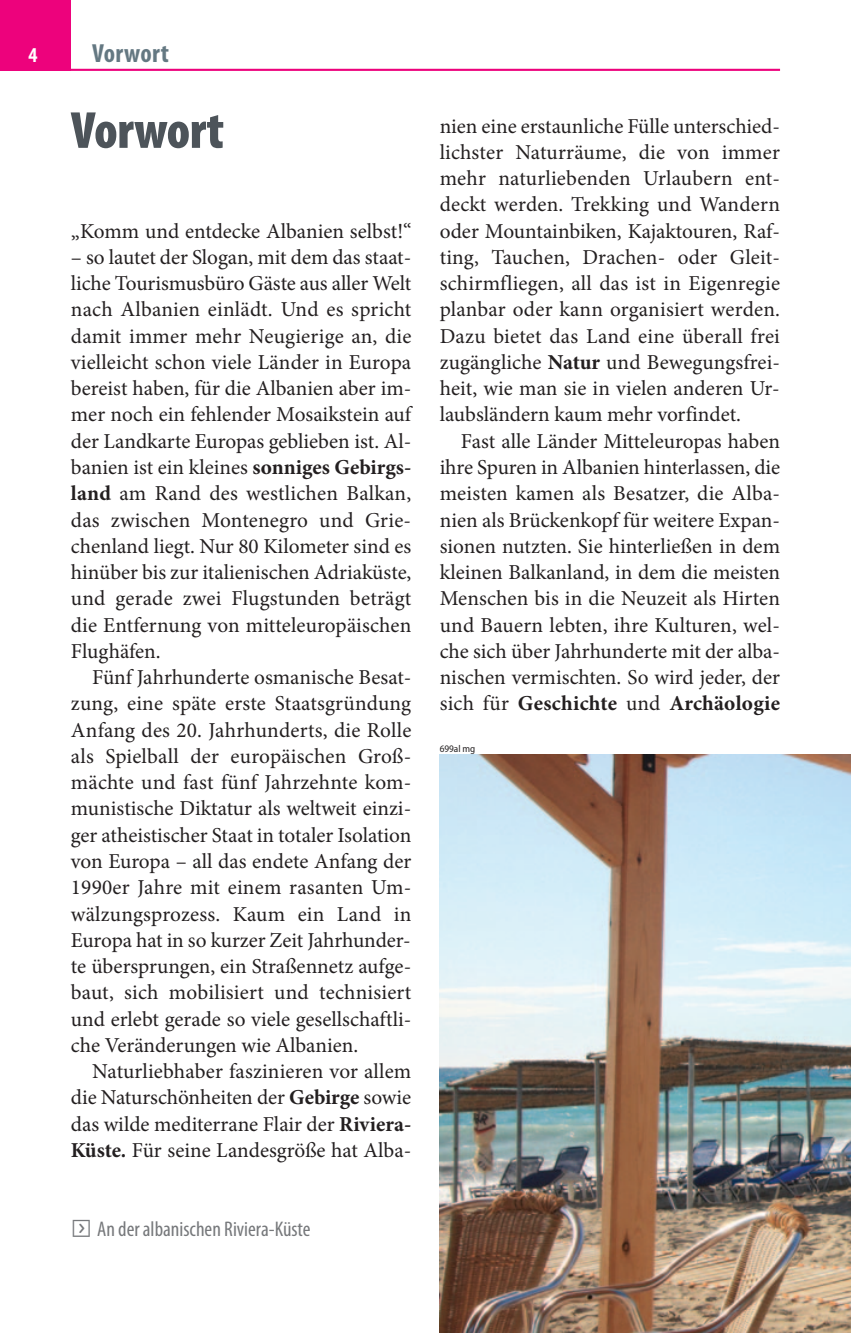
<style>
.page{position:relative;width:851px;height:1333px;background:#fff}
.page>*{position:absolute;margin:0;border:0;box-sizing:border-box;transform-origin:0 0}
.t1{font:900 condensed 52.5px "Myriad Pro";letter-spacing:-.01em;color:#4d545a}
.t2{font:700 condensed 26.25px "Myriad Pro";letter-spacing:.015em;color:#647882}
.t3{font:21.25px/26.2px "Minion Pro";color:#231f20;text-align:justify}
.t4{font:condensed 21.25px "Myriad Pro";color:#76787b}
.t5{font:700 condensed 21.25px "Myriad Pro";color:#fff}
.t6{font:semi-condensed 10px "Myriad Pro";color:#231f20}
.s1{font-weight:700}
.s2{font-family:"Button Bonus Square Positive";font-stretch:normal}
</style>
<div class="page">
<div style="left:0;top:0;width:71px;height:71px;background:#ed027c"></div>
<hr style="left:71px;top:69px;width:709px;height:2px;background:#ed027c">
<img style="left:439px;top:754px;width:411px;height:578px">
<p class="t5" style="left:28px;top:48px;width:11px">4</p>
<p class="t2" style="left:92px;top:44px;width:78px">Vorwort</p>
<h1 class="t1" style="left:71px;top:111px;width:155px">Vorwort</h1>
<p class="t3" style="left:71px;top:220px;width:342px">„Komm und entdecke Albanien selbst!“</p>
<p class="t3" style="left:71px;top:246px;width:342px">– so lautet der Slogan, mit dem das staat&shy;liche Tourismusbüro Gäste aus aller Welt nach Albanien einlädt. Und es spricht damit immer mehr Neugierige an, die vielleicht schon viele Länder in Europa bereist haben, für die Albanien aber im&shy;mer noch ein fehlender Mosaikstein auf der Landkarte Europas geblieben ist. Al&shy;banien ist ein kleines <span class="s1">sonniges Gebirgs&shy;land</span> am Rand des westlichen Balkan, das zwischen Montenegro und Grie&shy;chenland liegt. Nur 80 Kilometer sind es hinüber bis zur italienischen Adriaküste, und gerade zwei Flugstunden beträgt die Entfernung von mitteleuropäischen Flughäfen.</p>
<p class="t3" style="left:71px;top:666px;width:342px;text-indent:21px">Fünf Jahrhunderte osmanische Besat&shy;zung, eine späte erste Staatsgründung Anfang des 20. Jahrhunderts, die Rolle als Spielball der europäischen Groß&shy;mächte und fast fünf Jahrzehnte kom&shy;munistische Diktatur als weltweit einzi&shy;ger atheistischer Staat in totaler Isolation von Europa – all das endete Anfang der 1990er Jahre mit einem rasanten Um&shy;wälzungsprozess. Kaum ein Land in Europa hat in so kurzer Zeit Jahrhunder&shy;te übersprungen, ein Straßennetz aufge&shy;baut, sich mobilisiert und technisiert und erlebt gerade so viele gesellschaftli&shy;che Veränderungen wie Albanien.</p>
<p class="t3" style="left:71px;top:1060px;width:342px;text-indent:21px">Naturliebhaber faszinieren vor allem die Naturschönheiten der <span class="s1">Gebirge</span> sowie das wilde mediterrane Flair der <span class="s1">Riviera-Küste.</span> Für seine Landesgröße hat Alba-</p>
<p class="t4" style="left:71px;top:1220px;width:241px"><span class="s2">f</span> An der albanischen Riviera-Küste</p>
<p class="t3" style="left:439px;top:115px;width:342px">nien eine erstaunliche Fülle unterschied&shy;lichster Naturräume, die von immer mehr naturliebenden Urlaubern ent&shy;deckt werden. Trekking und Wandern oder Mountainbiken, Kajaktouren, Raf&shy;ting, Tauchen, Drachen- oder Gleit&shy;schirmfliegen, all das ist in Eigenregie planbar oder kann organisiert werden.<br>Dazu bietet das Land eine überall frei zugängliche <span class="s1">Natur</span> und Bewegungsfrei&shy;heit, wie man sie in vielen anderen Ur&shy;laubsländern kaum mehr vorfindet.</p>
<p class="t3" style="left:439px;top:430px;width:342px;text-indent:21px">Fast alle Länder Mitteleuropas haben ihre Spuren in Albanien hinterlassen, die meisten kamen als Besatzer, die Alba&shy;nien als Brückenkopf für weitere Expan&shy;sionen nutzten. Sie hinterließen in dem kleinen Balkanland, in dem die meisten Menschen bis in die Neuzeit als Hirten und Bauern lebten, ihre Kulturen, wel&shy;che sich über Jahrhunderte mit der alba&shy;nischen vermischten. So wird jeder, der sich für <span class="s1">Geschichte</span> und <span class="s1">Archäologie</span></p>
<p class="t6" style="left:439px;top:744px;width:37px">699al mg</p>
</div>
